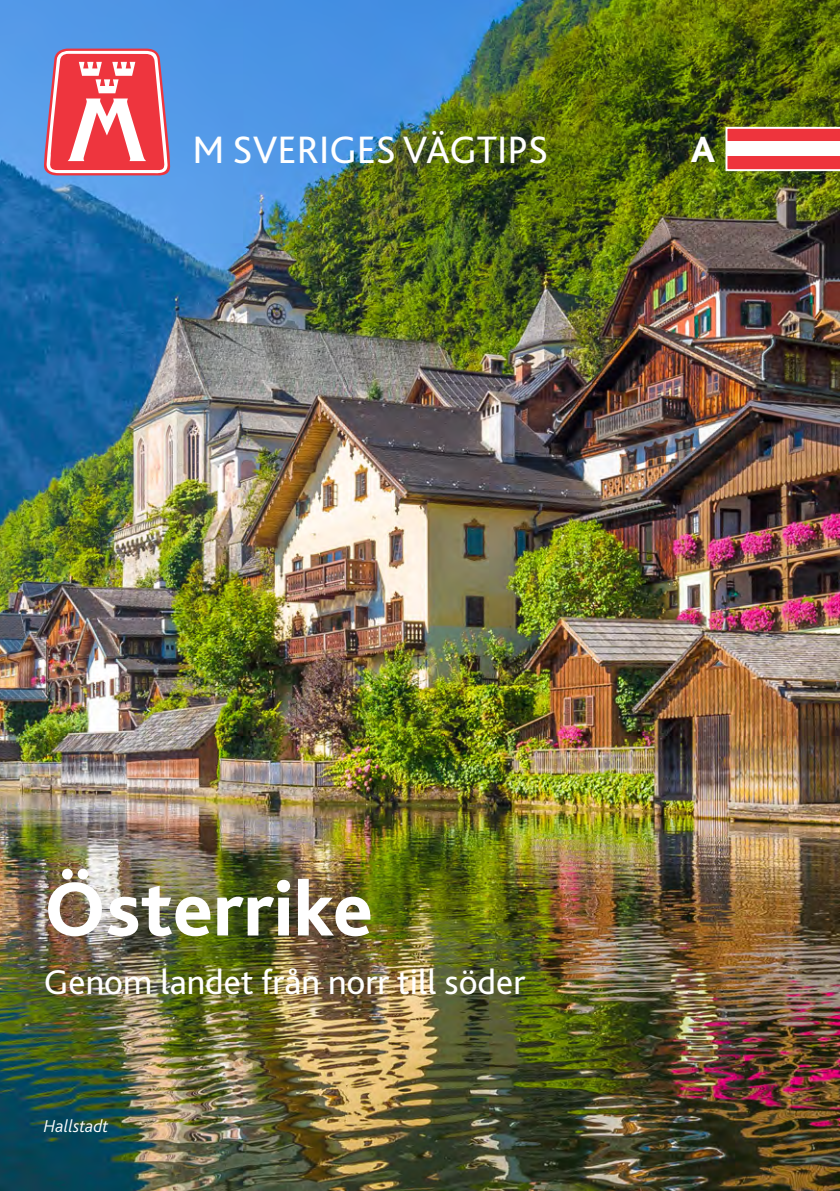
<style>
.page{position:relative;width:840px;height:1191px;background:#fff}
.page>*{position:absolute;margin:0;border:0;box-sizing:border-box;transform-origin:0 0}
.t1{font:800 80px "Bliss 2";color:#fff}
.t2{font:40px "Bliss 2";color:#fff}
.t3{font:800 38px "Bliss 2";color:#fff}
.t4{font:36px "Bliss 2";color:#fff}
.t5{font:italic 300 18px "Bliss 2";color:#fff}
</style>
<div class="page">
<img style="left:0;top:0;width:839px;height:1191px">
<svg style="left:44px;top:49px;width:126px;height:126px"></svg>
<svg style="left:725px;top:127px;width:114px;height:44px;background:#ef575e"></svg>
<div style="left:726px;top:142px;width:113px;height:14px;background:#fff"></div>
<p class="t2" style="left:192px;top:125px;width:357px">M SVERIGES VÄGTIPS</p>
<p class="t3" style="left:690px;top:126px;width:26px">A</p>
<h1 class="t1" style="left:44px;top:859px;width:330px">Österrike</h1>
<p class="t4" style="left:44px;top:959px;width:482px">Genom landet från norr till söder</p>
<p class="t5" style="left:44px;top:1114px;width:66px">Hallstadt</p>
</div>
